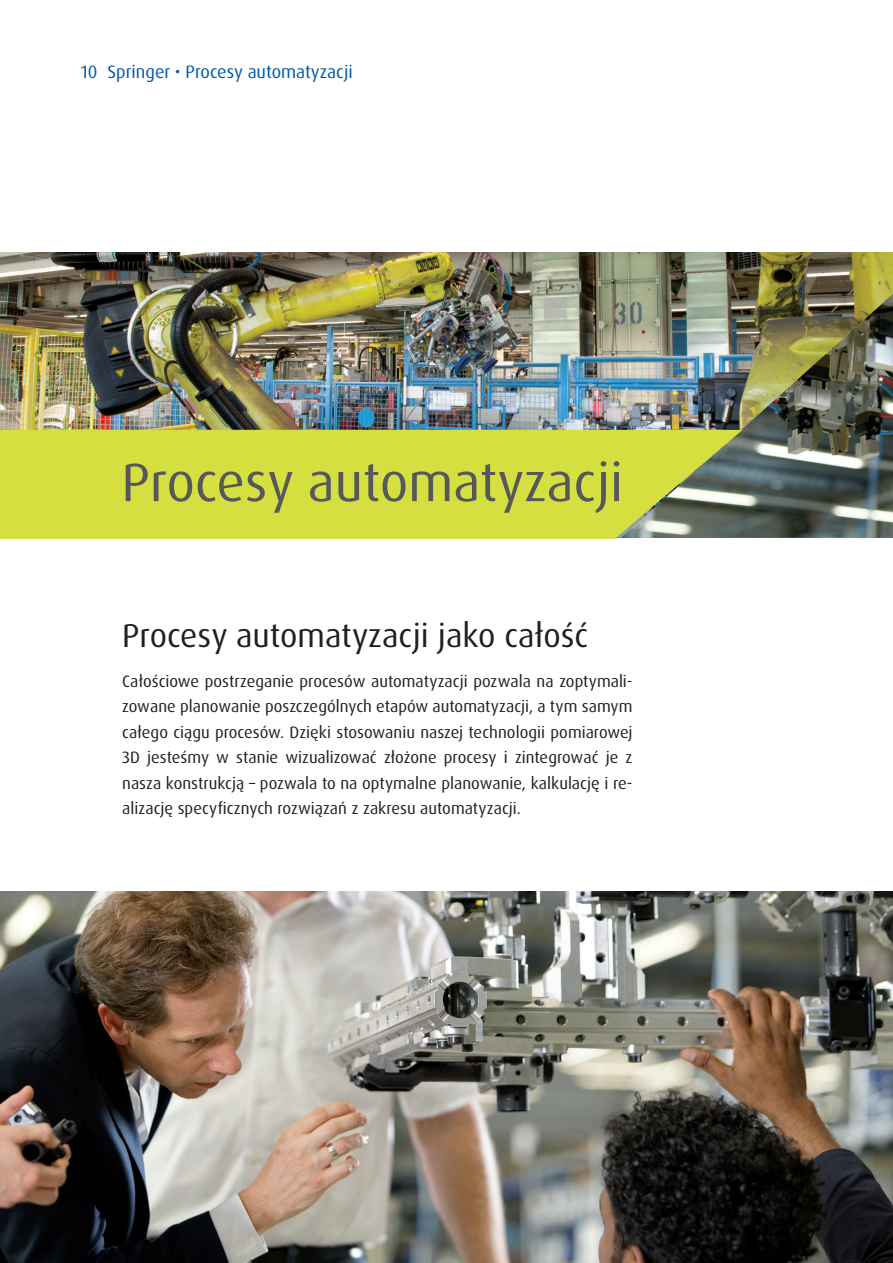
<style>
.page{position:relative;width:893px;height:1263px;background:#fff}
.page>*{position:absolute;margin:0;border:0;box-sizing:border-box;transform-origin:0 0}
.t1{font:54px "Dax Pro";color:#57585a}
.t2{font:33px "Dax Pro";color:#231f20}
.t3{font:18px "Dax Pro";color:#015aaa}
.t4{font:16.5px/25.5px "Dax Pro";color:#231f20;text-align:justify}
</style>
<div class="page">
<img style="left:0;top:891px;width:893px;height:372px">
<img style="left:0;top:252px;width:893px;height:178px">
<img style="left:621px;top:294px;width:272px;height:244px">
<svg style="left:0;top:430px;width:742px;height:109px;fill:#d5df3f"></svg>
<p class="t3" style="left:81px;top:60px;width:273px">10 Springer • Procesy automatyzacji</p>
<h1 class="t1" style="left:122px;top:448px;width:503px">Procesy automatyzacji</h1>
<h2 class="t2" style="left:122px;top:614px;width:467px">Procesy automatyzacji jako całość</h2>
<p class="t4" style="left:122px;top:668px;width:512px">Całościowe postrzeganie procesów automatyzacji pozwala na zoptymali&shy;zowane planowanie poszczególnych etapów automatyzacji, a tym samym całego ciągu procesów. Dzięki stosowaniu naszej technologii pomiarowej 3D jesteśmy w stanie wizualizować złożone procesy i zintegrować je z nasza konstrukcją – pozwala to na optymalne planowanie, kalkulację i re&shy;alizację specyficznych rozwiązań z zakresu automatyzacji.</p>
</div>
